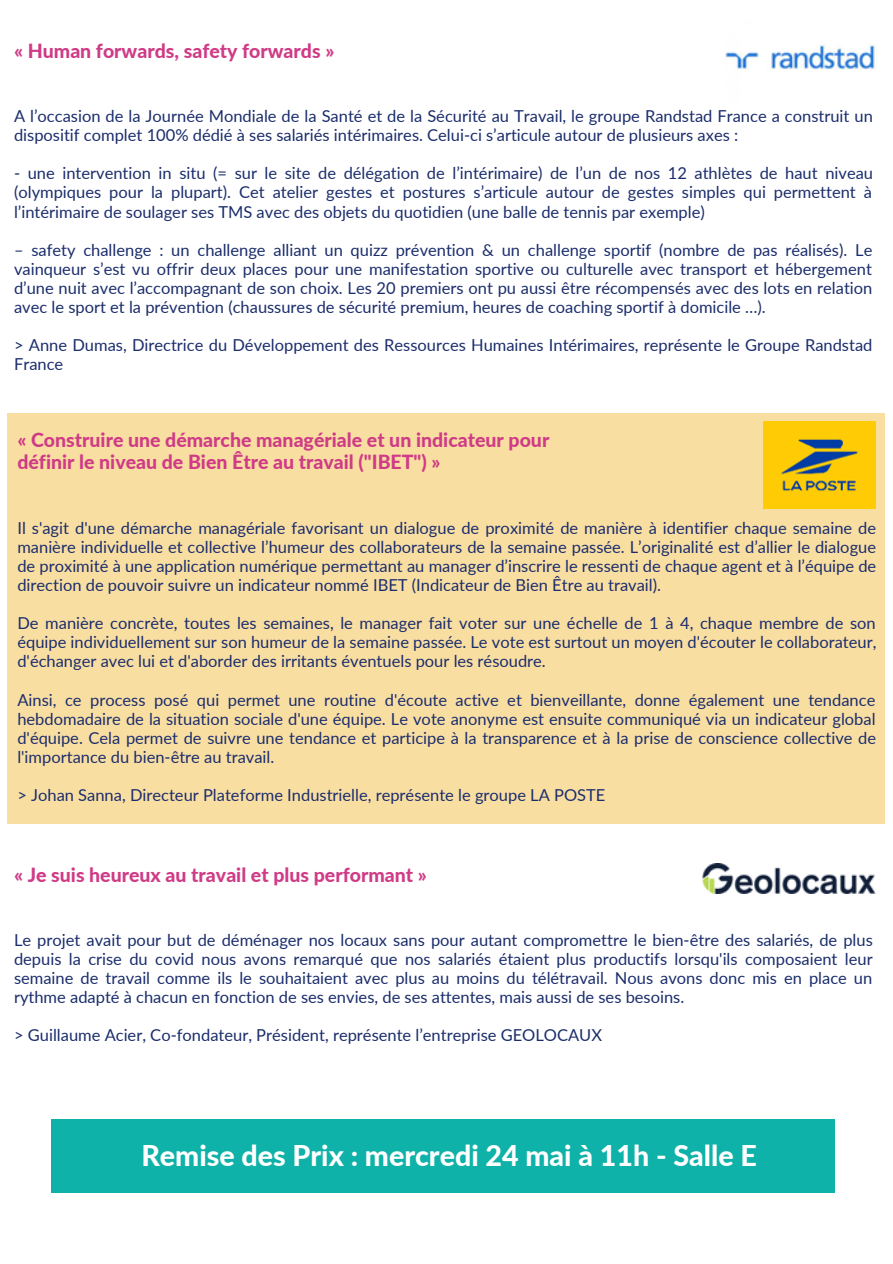
<style>
.page{position:relative;width:893px;height:1264px;background:#fff}
.page>*{position:absolute;margin:0;border:0;box-sizing:border-box;transform-origin:0 0}
.t1{font:800 28.5px "Lato";color:#fff}
.t2{font:800 19.5px "Lato";color:#cf3b86}
.t3{font:16.5px/19px "Lato";color:#1b2d6c;text-align:justify}
</style>
<div class="page">
<div style="left:8px;top:413px;width:876px;height:411px;background:#f9dea2"></div>
<img style="left:763px;top:421px;width:112px;height:87px">
<img style="left:724px;top:44px;width:152px;height:26px">
<img style="left:702px;top:863px;width:173px;height:30px">
<div style="left:52px;top:1119px;width:783px;height:73px;background:#0eb2a8"></div>
<p class="t2" style="left:14px;top:39px;width:322px">« Human forwards, safety forwards »</p>
<p class="t3" style="left:14px;top:106px;width:860px">A l’occasion de la Journée Mondiale de la Santé et de la Sécurité au Travail, le groupe Randstad France a construit un dispositif complet 100% dédié à ses salariés intérimaires. Celui-ci s’articule autour de plusieurs axes :</p>
<p class="t3" style="left:14px;top:163px;width:860px">- une intervention in situ (= sur le site de délégation de l’intérimaire) de l’un de nos 12 athlètes de haut niveau (olympiques pour la plupart). Cet atelier gestes et postures s’articule autour de gestes simples qui permettent à l’intérimaire de soulager ses TMS avec des objets du quotidien (une balle de tennis par exemple)</p>
<p class="t3" style="left:14px;top:240px;width:859px">– safety challenge : un challenge alliant un quizz prévention &amp; un challenge sportif (nombre de pas réalisés). Le vainqueur s’est vu offrir deux places pour une manifestation sportive ou culturelle avec transport et hébergement d’une nuit avec l’accompagnant de son choix. Les 20 premiers ont pu aussi être récompensés avec des lots en relation avec le sport et la prévention (chaussures de sécurité premium, heures de coaching sportif à domicile …).</p>
<p class="t3" style="left:14px;top:335px;width:859px">&gt; Anne Dumas, Directrice du Développement des Ressources Humaines Intérimaires, représente le Groupe Randstad<br>France</p>
<p class="t2" style="left:17px;top:427px;width:533px">« Construire une démarche managériale et un indicateur pour</p>
<p class="t2" style="left:17px;top:450px;width:424px">définir le niveau de Bien Être au travail ("IBET") »</p>
<p class="t3" style="left:17px;top:517px;width:860px">Il s'agit d'une démarche managériale favorisant un dialogue de proximité de manière à identifier chaque semaine de manière individuelle et collective l’humeur des collaborateurs de la semaine passée. L’originalité est d’allier le dialogue de proximité à une application numérique permettant au manager d’inscrire le ressenti de chaque agent et à l’équipe de direction de pouvoir suivre un indicateur nommé IBET (Indicateur de Bien Être au travail).</p>
<p class="t3" style="left:17px;top:613px;width:860px">De manière concrète, toutes les semaines, le manager fait voter sur une échelle de 1 à 4, chaque membre de son équipe individuellement sur son humeur de la semaine passée. Le vote est surtout un moyen d'écouter le collaborateur, d'échanger avec lui et d'aborder des irritants éventuels pour les résoudre.</p>
<p class="t3" style="left:17px;top:689px;width:860px">Ainsi, ce process posé qui permet une routine d'écoute active et bienveillante, donne également une tendance hebdomadaire de la situation sociale d'une équipe. Le vote anonyme est ensuite communiqué via un indicateur global d'équipe. Cela permet de suivre une tendance et participe à la transparence et à la prise de conscience collective de l'importance du bien-être au travail.</p>
<p class="t3" style="left:17px;top:785px;width:589px">&gt; Johan Sanna, Directeur Plateforme Industrielle, représente le groupe LA POSTE</p>
<p class="t2" style="left:14px;top:862px;width:414px">« Je suis heureux au travail et plus performant »</p>
<p class="t3" style="left:14px;top:929px;width:860px">Le projet avait pour but de déménager nos locaux sans pour autant compromettre le bien-être des salariés, de plus depuis la crise du covid nous avons remarqué que nos salariés étaient plus productifs lorsqu'ils composaient leur semaine de travail comme ils le souhaitaient avec plus au moins du télétravail. Nous avons donc mis en place un rythme adapté à chacun en fonction de ses envies, de ses attentes, mais aussi de ses besoins.</p>
<p class="t3" style="left:14px;top:1025px;width:589px">&gt; Guillaume Acier, Co-fondateur, Président, représente l’entreprise GEOLOCAUX</p>
<p class="t1" style="left:141px;top:1137px;width:617px">Remise des Prix : mercredi 24 mai à 11h - Salle E</p>
</div>
